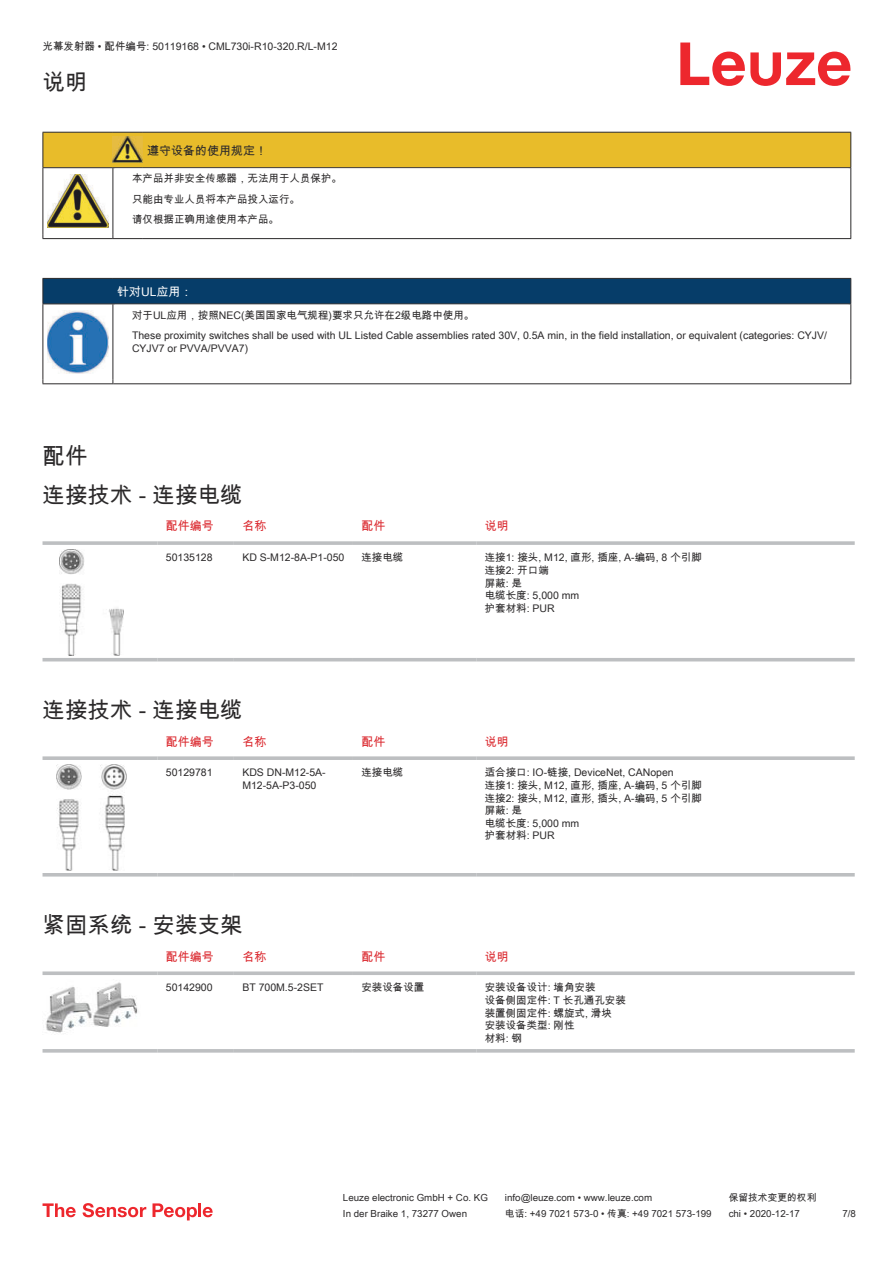
<style>
.page{position:relative;width:893px;height:1263px;background:#fff}
.page>*{position:absolute;margin:0;border:0;box-sizing:border-box;transform-origin:0 0}
.t1{font:22.5px/38.7px "Arial Unicode MS";color:#2b292a}
.t2{font:12px "Arial Unicode MS";color:#db2a30}
.t3{font:12px "Arial Unicode MS";color:#2b292a}
.t4{font:12px "Arial Unicode MS";color:#fff}
.t5{font:10.5px/12.6px "Arial Unicode MS";color:#2b292a}
.t6{font:9.75px "Arial Unicode MS";color:#2b292a}
</style>
<div class="page">
<svg style="left:680px;top:43px;width:170px;height:43px"></svg>
<svg style="left:43px;top:655px;width:812px;height:7px"></svg>
<svg style="left:43px;top:541px;width:114px;height:4px"></svg>
<svg style="left:157px;top:541px;width:77px;height:4px"></svg>
<svg style="left:234px;top:541px;width:119px;height:4px"></svg>
<svg style="left:353px;top:541px;width:123px;height:4px"></svg>
<svg style="left:476px;top:541px;width:379px;height:4px;background:#c3c5c7"></svg>
<hr style="left:43px;top:658px;width:114px;height:3px;background:#bdbfc1">
<hr style="left:157px;top:658px;width:77px;height:3px;background:#bdbfc1">
<hr style="left:234px;top:658px;width:119px;height:3px;background:#bdbfc1">
<hr style="left:353px;top:658px;width:123px;height:3px;background:#bdbfc1">
<hr style="left:476px;top:658px;width:379px;height:3px;background:#bdbfc1">
<img style="left:59px;top:549px;width:65px;height:106px">
<svg style="left:43px;top:772px;width:812px;height:105px"></svg>
<svg style="left:43px;top:756px;width:114px;height:4px"></svg>
<svg style="left:157px;top:756px;width:77px;height:4px"></svg>
<svg style="left:234px;top:756px;width:119px;height:4px"></svg>
<svg style="left:353px;top:756px;width:123px;height:4px"></svg>
<svg style="left:476px;top:756px;width:379px;height:4px;background:#c3c5c7"></svg>
<hr style="left:43px;top:873px;width:114px;height:3px;background:#bdbfc1">
<hr style="left:157px;top:873px;width:77px;height:3px;background:#bdbfc1">
<hr style="left:234px;top:873px;width:119px;height:3px;background:#bdbfc1">
<hr style="left:353px;top:873px;width:123px;height:3px;background:#bdbfc1">
<hr style="left:476px;top:873px;width:379px;height:3px;background:#bdbfc1">
<img style="left:56px;top:764px;width:70px;height:106px">
<svg style="left:43px;top:971px;width:114px;height:4px"></svg>
<svg style="left:157px;top:971px;width:77px;height:4px"></svg>
<svg style="left:234px;top:971px;width:119px;height:4px"></svg>
<svg style="left:353px;top:971px;width:123px;height:4px"></svg>
<svg style="left:476px;top:971px;width:379px;height:4px;background:#c4c6c8"></svg>
<svg style="left:43px;top:1049px;width:114px;height:4px"></svg>
<svg style="left:157px;top:1049px;width:77px;height:4px"></svg>
<svg style="left:234px;top:1049px;width:119px;height:4px"></svg>
<svg style="left:353px;top:1049px;width:123px;height:4px"></svg>
<svg style="left:476px;top:1049px;width:379px;height:4px;background:#c3c5c7"></svg>
<img style="left:46px;top:982px;width:92px;height:51px">
<svg style="left:43px;top:1203px;width:33px;height:14px"></svg>
<svg style="left:83px;top:1203px;width:63px;height:14px"></svg>
<svg style="left:153px;top:1203px;width:44px;height:17px"></svg>
<hr style="left:198px;top:1203px;width:3px;height:14px;background:#ed272d">
<svg style="left:203px;top:1207px;width:10px;height:10px"></svg>
<hr style="left:43px;top:238px;width:70px;height:1px;background:#2b292a">
<hr style="left:113px;top:238px;width:30px;height:1px;background:#2b292a">
<hr style="left:143px;top:238px;width:708px;height:1px;background:#2b292a">
<svg style="left:43px;top:132px;width:808px;height:106px"></svg>
<hr style="left:43px;top:304px;width:1px;height:75px;background:#2b292a">
<hr style="left:113px;top:304px;width:1px;height:75px;background:#2b292a">
<hr style="left:850px;top:304px;width:1px;height:75px;background:#2b292a">
<hr style="left:43px;top:383px;width:70px;height:1px;background:#2b292a">
<hr style="left:113px;top:383px;width:738px;height:1px;background:#2b292a">
<img style="left:47px;top:358px;width:58px;height:15px">
<svg style="left:43px;top:278px;width:808px;height:80px"></svg>
<p class="t5" style="left:43px;top:40px;width:297px">光幕发射器 • 配件编号: 50119168 • CML730i-R10-320.R/L-M12</p>
<h1 class="t1" style="left:43px;top:62px;width:46px">说明</h1>
<p class="t3" style="left:147px;top:142px;width:121px">遵守设备的使用规定！</p>
<p class="t5" style="left:132px;top:168px;width:211px;line-height:20.2px">本产品并非安全传感器，无法用于人员保护。只能由专业人员将本产品投入运行。<br>请仅根据正确用途使用本产品。</p>
<p class="t4" style="left:117px;top:283px;width:77px">针对UL应用：</p>
<p class="t5" style="left:132px;top:305px;width:697px;line-height:20.2px">对于UL应用，按照NEC(美国国家电气规程)要求只允许在2级电路中使用。<br>These proximity switches shall be used with UL Listed Cable assemblies rated 30V, 0.5A min, in the field installation, or equivalent (categories: CYJV/</p>
<p class="t5" style="left:132px;top:341px;width:118px">CYJV7 or PVVA/PVVA7)</p>
<h1 class="t1" style="left:43px;top:436px;width:202px">配件<br>连接技术 - 连接电缆</h1>
<p class="t2" style="left:166px;top:517px;width:49px">配件编号</p>
<p class="t2" style="left:242px;top:517px;width:25px">名称</p>
<p class="t2" style="left:361px;top:517px;width:25px">配件</p>
<p class="t2" style="left:485px;top:517px;width:25px">说明</p>
<p class="t5" style="left:166px;top:551px;width:48px">50135128</p>
<p class="t5" style="left:242px;top:551px;width:104px">KD S-M12-8A-P1- 050</p>
<p class="t5" style="left:361px;top:551px;width:43px">连接电缆</p>
<p class="t5" style="left:485px;top:551px;width:219px">连接1: 接头, M12, 直形, 插座, A-编码, 8 个引脚连接2: 开口端<br>屏蔽: 是<br>电缆长度: 5,000 mm<br>护套材料: PUR</p>
<h1 class="t1" style="left:43px;top:690px;width:202px">连接技术 - 连接电缆</h1>
<p class="t2" style="left:166px;top:733px;width:49px">配件编号</p>
<p class="t2" style="left:242px;top:733px;width:25px">名称</p>
<p class="t2" style="left:361px;top:733px;width:25px">配件</p>
<p class="t2" style="left:485px;top:733px;width:25px">说明</p>
<p class="t5" style="left:166px;top:766px;width:48px">50129781</p>
<p class="t5" style="left:242px;top:766px;width:85px">KDS DN-M12-5A-<br>M12-5A-P3-050</p>
<p class="t5" style="left:361px;top:766px;width:43px">连接电缆</p>
<p class="t5" style="left:485px;top:766px;width:219px">适合接口: IO-链接, DeviceNet, CANopen<br>连接1: 接头, M12, 直形, 插座, A-编码, 5 个引脚连接2: 接头, M12, 直形, 插头, A-编码, 5 个引脚屏蔽: 是<br>电缆长度: 5,000 mm<br>护套材料: PUR</p>
<h1 class="t1" style="left:43px;top:905px;width:202px">紧固系统 - 安装支架</h1>
<p class="t2" style="left:166px;top:948px;width:49px">配件编号</p>
<p class="t2" style="left:242px;top:948px;width:25px">名称</p>
<p class="t2" style="left:361px;top:948px;width:25px">配件</p>
<p class="t2" style="left:485px;top:948px;width:25px">说明</p>
<p class="t5" style="left:166px;top:981px;width:48px">50142900</p>
<p class="t5" style="left:242px;top:981px;width:83px">BT 700M.5-2SET</p>
<p class="t5" style="left:361px;top:981px;width:64px">安装设备设置</p>
<p class="t5" style="left:485px;top:981px;width:143px">安装设备设计: 墙角安装<br>设备侧固定件: T 长孔通孔安装装置侧固定件: 螺旋式, 滑块<br>安装设备类型: 刚性<br>材料: 钢</p>
<p class="t6" style="left:343px;top:1191px;width:146px">Leuze electronic GmbH + Co. KG</p>
<p class="t6" style="left:505px;top:1191px;width:149px">info@leuze.com • www.leuze.com</p>
<p class="t6" style="left:729px;top:1191px;width:89px">保留技术变更的权利</p>
<p class="t6" style="left:343px;top:1206px;width:126px">In der Braike 1, 73277 Owen</p>
<p class="t6" style="left:505px;top:1206px;width:208px">电话: +49 7021 573-0 • 传真: +49 7021 573-199</p>
<p class="t6" style="left:729px;top:1206px;width:73px">chi • 2020-12-17</p>
<p class="t6" style="left:842px;top:1206px;width:15px">7 /8</p>
</div>
